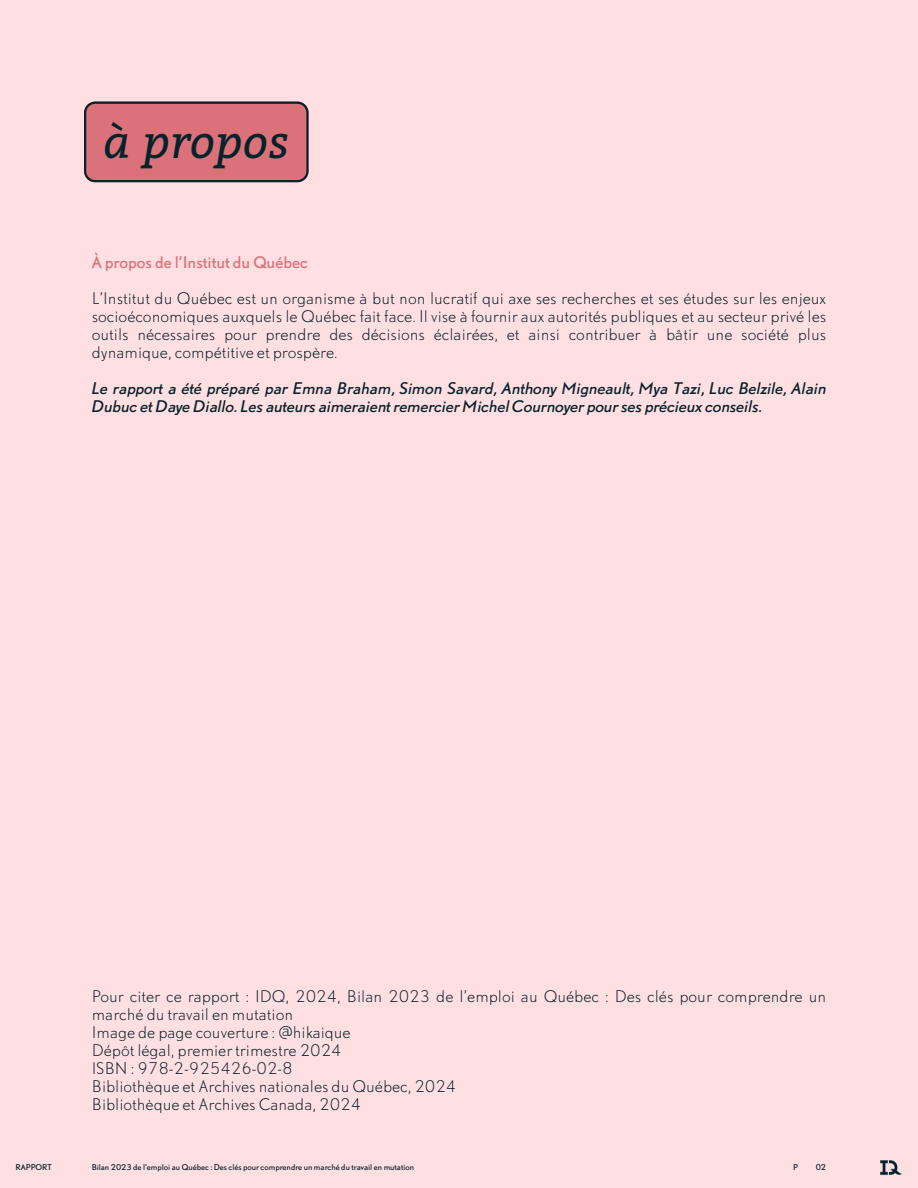
<style>
.page{position:relative;width:918px;height:1188px;background:#ffdfe1}
.page>*{position:absolute;margin:0;border:0;box-sizing:border-box;transform-origin:0 0}
.t1{font:italic 45px "Bitter";color:#06232c}
.t2{font:300 15px/18px "DTL Nobel T";color:#06232c;text-align:justify}
.t3{font:italic 15px/18px "DTL Nobel T";color:#06232c}
.t4{font:15px "DTL Nobel T";color:#db727a}
.t5{font:7.5px "DTL Nobel T";color:#06232c}
</style>
<div class="page">
<img style="left:880px;top:1160px;width:22px;height:15px">
<svg style="left:84px;top:102px;width:225px;height:80px;background:#cd6d75"></svg>
<h1 class="t1" style="left:103px;top:109px;width:188px">à propos</h1>
<h2 class="t4" style="left:92px;top:252px;width:217px">À propos de l’Institut du Québec</h2>
<h2 class="t2" style="left:92px;top:289px;width:736px">L’Institut du Québec est un organisme à but non lucratif qui axe ses recherches et ses études sur les enjeux socioéconomiques auxquels le Québec fait face. Il vise à fournir aux autorités publiques et au secteur privé les outils nécessaires pour prendre des décisions éclairées, et ainsi contribuer à bâtir une société plus dynamique, compétitive et prospère.</h2>
<h2 class="t3" style="left:92px;top:379px;width:736px">Le rapport a été préparé par Emna Braham, Simon Savard, Anthony Migneault, Mya Tazi, Luc Belzile, Alain<br>Dubuc et Daye Diallo. Les auteurs aimeraient remercier Michel Cournoyer pour ses précieux conseils.</h2>
<p class="t2" style="left:92px;top:987px;width:736px;text-align:left">Pour citer ce rapport : IDQ, 2024, Bilan 2023 de l’emploi au Québec : Des clés pour comprendre un marché du travail en mutation<br>Image de page couverture : @hikaique<br>Dépôt légal, premier trimestre 2024<br>ISBN : 978-2-925426-02-8<br>Bibliothèque et Archives nationales du Québec, 2024<br>Bibliothèque et Archives Canada, 2024</p>
<h3 class="t5" style="left:15px;top:1162px;width:38px">RAPPORT</h3>
<p class="t5" style="left:92px;top:1162px;width:324px">Bilan 2023 de l’emploi au Québec : Des clés pour comprendre un marché du travail en mutation</p>
<p class="t5" style="left:793px;top:1162px;width:6px">P</p>
<p class="t5" style="left:816px;top:1162px;width:12px">02</p>
</div>
